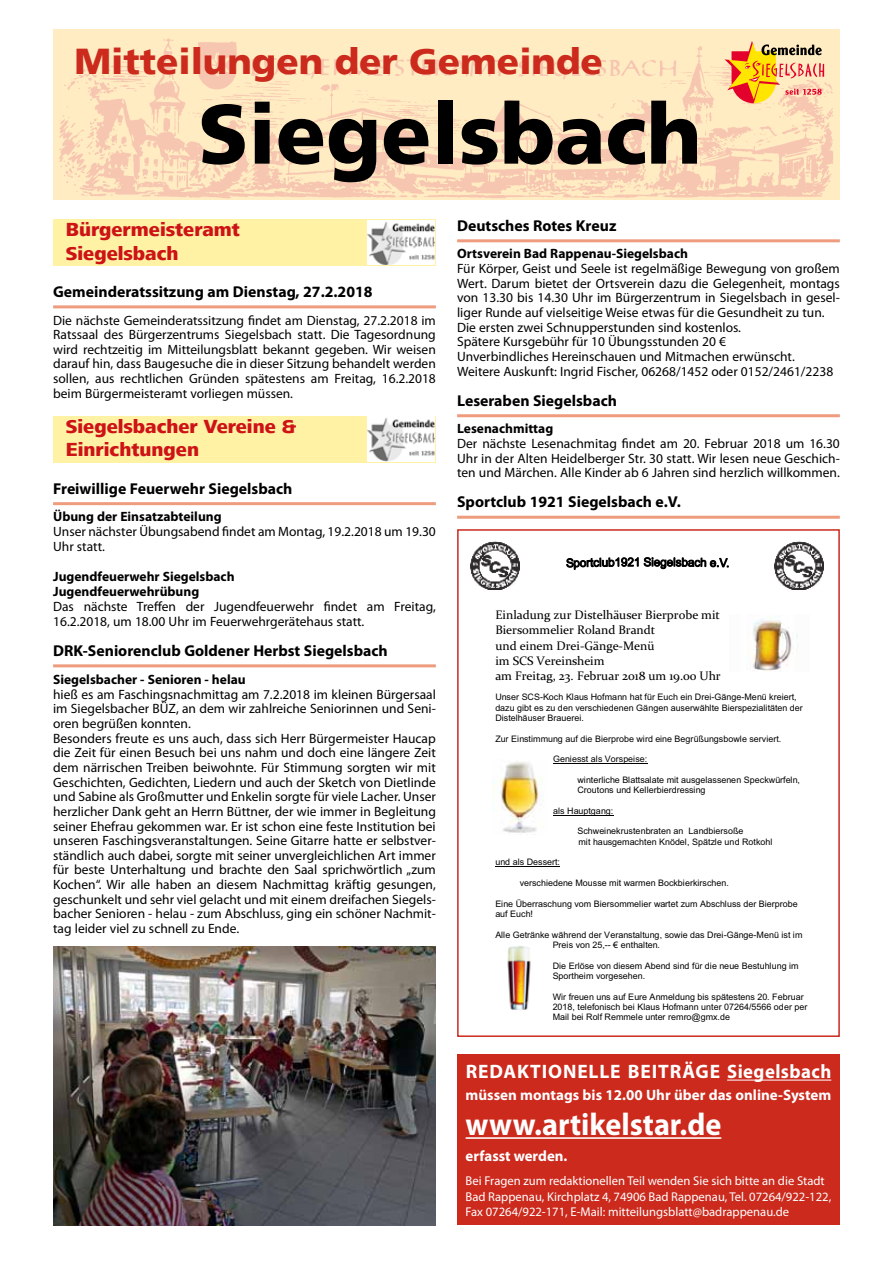
<style>
.page{position:relative;width:893px;height:1263px;background:#fff}
.page>*{position:absolute;margin:0;border:0;box-sizing:border-box;transform-origin:0 0}
.t1{font:900 84px "Frutiger LT";color:#000}
.t2{font:900 36px "Frutiger LT";color:#cb2a1d}
.t3{font:700 31.5px "Myriad Pro";color:#fff;scale:.96 1}
.t4{font:800 19.5px/23.4px "Frutiger Next LT";color:#cd1316}
.t5{font:700 19.5px "Myriad Pro";letter-spacing:.025em;color:#fff}
.t6{font:700 15.75px "Myriad Pro";color:#000}
.t7{font:700 15px "Myriad Pro";color:#fff}
.t8{font:13.5px/14.7px "Myriad Pro";color:#000}
.t9{font:700 13.5px/15px "Myriad Pro";color:#000}
.t10{font:12.75px/15.3px "Myriad Pro";color:#fff}
.t11{font:12.45px/15.1px "Constantia";color:#000}
.t12{font:9px/10.2px "Arial";color:#000}
.s1{font-style:inherit}
</style>
<div class="page">
<div style="left:53px;top:30px;width:787px;height:170px;background:#ffecc2"></div>
<img style="left:59px;top:38px;width:774px;height:161px">
<svg style="left:725px;top:41px;width:99px;height:62px"></svg>
<hr style="left:53px;top:305px;width:383px;height:3px;background:#ee9b7e">
<hr style="left:53px;top:502px;width:383px;height:3px;background:#ee9b7e">
<hr style="left:53px;top:664px;width:383px;height:3px;background:#ee9b7e">
<div style="left:53px;top:219px;width:383px;height:47px;background:#fff2a5"></div>
<img style="left:367px;top:220px;width:68px;height:45px">
<div style="left:53px;top:416px;width:383px;height:46px;background:#fff2a5"></div>
<img style="left:367px;top:417px;width:68px;height:44px">
<img style="left:53px;top:947px;width:383px;height:278px">
<hr style="left:457px;top:239px;width:383px;height:3px;background:#ee9b7e">
<hr style="left:457px;top:414px;width:383px;height:3px;background:#ee9b7e">
<hr style="left:457px;top:516px;width:383px;height:3px;background:#ee9b7e">
<img style="left:752px;top:619px;width:46px;height:52px">
<img style="left:507px;top:946px;width:24px;height:64px">
<img style="left:493px;top:761px;width:50px;height:74px">
<img style="left:471px;top:541px;width:48px;height:49px">
<img style="left:775px;top:541px;width:48px;height:49px">
<hr style="left:553px;top:763px;width:94px;height:1px;background:#000">
<hr style="left:553px;top:815px;width:60px;height:1px;background:#000">
<hr style="left:495px;top:866px;width:65px;height:1px;background:#000">
<svg style="left:566px;top:557px;width:163px;height:13px"></svg>
<div style="left:457px;top:529px;width:383px;height:508px;border:2px solid #cb2a1d"></div>
<div style="left:457px;top:1054px;width:383px;height:171px;background:#cb2a1d"></div>
<hr style="left:727px;top:1079px;width:104px;height:1px;background:#fff">
<hr style="left:466px;top:1137px;width:255px;height:2px;background:#fff">
<h2 class="t2" style="left:74px;top:40px;width:530px">Mitteilungen der Gemeinde</h2>
<h1 class="t1" style="left:198px;top:83px;width:505px">Siegelsbach</h1>
<h3 class="t4" style="left:66px;top:218px;width:176px">Bürgermeisteramt<br>Siegelsbach</h3>
<p class="t6" style="left:53px;top:281px;width:321px">Gemeinderatssitzung am Dienstag, 27.2.2018</p>
<p class="t8" style="left:53px;top:313px;width:384px;text-align:justify">Die nächste Gemeinderatssitzung findet am Dienstag, 27.2.2018 im Ratssaal des Bürgerzentrums Siegelsbach statt. Die Tagesordnung wird rechtzeitig im Mitteilungsblatt bekannt gegeben. Wir weisen darauf hin, dass Baugesuche die in dieser Sitzung behandelt werden sollen, aus rechtlichen Gründen spätestens am Freitag, 16.2.2018 beim Bürgermeisteramt vorliegen müssen.</p>
<h3 class="t4" style="left:66px;top:415px;width:232px">Siegelsbacher Vereine &amp;<br>Einrichtungen</h3>
<p class="t6" style="left:53px;top:478px;width:241px">Freiwillige Feuerwehr Siegelsbach</p>
<p class="t9" style="left:53px;top:509px;width:170px">Übung der Einsatzabteilung</p>
<p class="t8" style="left:53px;top:524px;width:384px">Unser nächster Übungsabend findet am Montag, 19.2.2018 um 19.30<br>Uhr statt.</p>
<p class="t9" style="left:53px;top:568px;width:183px">Jugendfeuerwehr Siegelsbach<br>Jugendfeuerwehrübung</p>
<p class="t8" style="left:53px;top:599px;width:384px">Das nächste Treffen der Jugendfeuerwehr findet am Freitag,<br>16.2.2018, um 18.00 Uhr im Feuerwehrgerätehaus statt.</p>
<p class="t6" style="left:53px;top:640px;width:336px">DRK-Seniorenclub Goldener Herbst Siegelsbach</p>
<p class="t9" style="left:53px;top:671px;width:194px">Siegelsbacher - Senioren - helau</p>
<p class="t8" style="left:53px;top:686px;width:384px">hieß es am Faschingsnachmittag am 7.2.2018 im kleinen Bürgersaal im Siegelsbacher BÜZ, an dem wir zahlreiche Seniorinnen und Seni&shy;oren begrüßen konnten.<br>Besonders freute es uns auch, dass sich Herr Bürgermeister Haucap die Zeit für einen Besuch bei uns nahm und doch eine längere Zeit dem närrischen Treiben beiwohnte. Für Stimmung sorgten wir mit Geschichten, Gedichten, Liedern und auch der Sketch von Dietlinde und Sabine als Großmutter und Enkelin sorgte für viele Lacher. Unser herzlicher Dank geht an Herrn Büttner, der wie immer in Begleitung seiner Ehefrau gekommen war. Er ist schon eine feste Institution bei unseren Faschingsveranstaltungen. Seine Gitarre hatte er selbstver&shy;ständlich auch dabei, sorgte mit seiner unvergleichlichen Art immer für beste Unterhaltung und brachte den Saal sprichwörtlich „zum Kochen“. Wir alle haben an diesem Nachmittag kräftig gesungen, geschunkelt und sehr viel gelacht und mit einem dreifachen Siegels&shy;bacher Senioren - helau - zum Abschluss, ging ein schöner Nachmit&shy;tag leider viel zu schnell zu Ende.</p>
<p class="t6" style="left:457px;top:215px;width:161px">Deutsches Rotes Kreuz</p>
<p class="t9" style="left:457px;top:246px;width:232px">Ortsverein Bad Rappenau-Siegelsbach</p>
<p class="t8" style="left:457px;top:261px;width:384px">Für Körper, Geist und Seele ist regelmäßige Bewegung von großem Wert. Darum bietet der Ortsverein dazu die Gelegenheit, montags von 13.30 bis 14.30 Uhr im Bürgerzentrum in Siegelsbach in gesel&shy;liger Runde auf vielseitige Weise etwas für die Gesundheit zu tun.<br>Die ersten zwei Schnupperstunden sind kostenlos.<br>Spätere Kursgebühr für 10 Übungsstunden 20 €<br>Unverbindliches Hereinschauen und Mitmachen erwünscht.<br>Weitere Auskunft: Ingrid Fischer, 06268/1452 oder 0152/2461/2238</p>
<p class="t6" style="left:457px;top:390px;width:161px">Leseraben Siegelsbach</p>
<p class="t9" style="left:457px;top:421px;width:98px">Lesenachmittag</p>
<p class="t8" style="left:457px;top:436px;width:384px;text-align:justify">Der nächste Lesenachmitag findet am 20. Februar 2018 um 16.30<br>Uhr in der Alten Heidelberger Str. 30 statt. Wir lesen neue Geschich&shy;ten und Märchen. Alle Kinder ab 6 Jahren sind herzlich willkommen.</p>
<p class="t6" style="left:457px;top:492px;width:225px">Sportclub 1921 Siegelsbach e.V.</p>
<p class="t11" style="left:495px;top:607px;width:227px">Einladung zur Distelhäuser Bierprobe mit<br>Biersommelier Roland Brandt<br>und einem Drei-Gänge-Menü<br>im SCS Vereinsheim<br>am Freitag, 23. Februar 2018 um 19.00 Uhr</p>
<p class="t12" style="left:495px;top:692px;width:309px">Unser SCS-Koch Klaus Hofmann hat für Euch ein Drei-Gänge-Menü kreiert, dazu gibt es zu den verschiedenen Gängen auserwählte Bierspezialitäten der<br>Distelhäuser Brauerei.</p>
<p class="t12" style="left:495px;top:733px;width:288px">Zur Einstimmung auf die Bierprobe wird eine Begrüßungsbowle serviert.</p>
<p class="t12" style="left:553px;top:754px;width:96px">Geniesst als Vorspeise:</p>
<p class="t12" style="left:577px;top:774px;width:224px">winterliche Blattsalate mit ausgelassenen Speckwürfeln,<br>Croutons und Kellerbierdressing</p>
<p class="t12" style="left:553px;top:805px;width:62px">als Hauptgang:</p>
<p class="t12" style="left:577px;top:826px;width:196px">Schweinekrustenbraten an Landbiersoße<br>mit hausgemachten Knödel, Spätzle und Rotkohl</p>
<p class="t12" style="left:495px;top:857px;width:66px">und als Dessert:</p>
<p class="t12" style="left:520px;top:878px;width:211px">verschiedene Mousse mit warmen Bockbierkirschen.</p>
<p class="t12" style="left:495px;top:898px;width:304px">Eine Überraschung vom Biersommelier wartet zum Abschluss der Bierprobe auf Euch!</p>
<p class="t12" style="left:553px;top:929px;width:251px;text-indent:-57px">Alle Getränke während der Veranstaltung, sowie das Drei-Gänge-Menü ist im<br>Preis von 25,-- <span class="s1">€ enthalten.</span></p>
<p class="t12" style="left:553px;top:960px;width:248px">Die Erlöse von diesem Abend sind für die neue Bestuhlung im<br>Sportheim vorgesehen.</p>
<p class="t12" style="left:553px;top:991px;width:256px">Wir freuen uns auf Eure Anmeldung bis spätestens 20. Februar<br>2018, telefonisch bei Klaus Hofmann unter 07264/5566 oder per<br>Mail bei Rolf Remmele unter remro@gmx.de</p>
<h3 class="t5" style="left:466px;top:1059px;width:26px">Redak</h3>
<h3 class="t5" style="left:530px;top:1059px;width:59px">tionelle</h3>
<h3 class="t5" style="left:628px;top:1059px;width:205px">Beiträge Siegelsbach</h3>
<p class="t7" style="left:466px;top:1085px;width:367px">müssen montags bis 12.00 Uhr über das online-System</p>
<h3 class="t3" style="left:466px;top:1104px;width:268px">www.artikelstar.de</h3>
<p class="t7" style="left:466px;top:1146px;width:103px">erfasst werden.</p>
<p class="t10" style="left:466px;top:1173px;width:367px">Bei Fragen zum redaktionellen Teil wenden Sie sich bitte an die Stadt<br>Bad Rappenau, Kirchplatz 4, 74906 Bad Rappenau, Tel. 07264/922-122,<br>Fax 07264/922-171, E-Mail: mitteilungsblatt@badrappenau.de</p>
</div>
